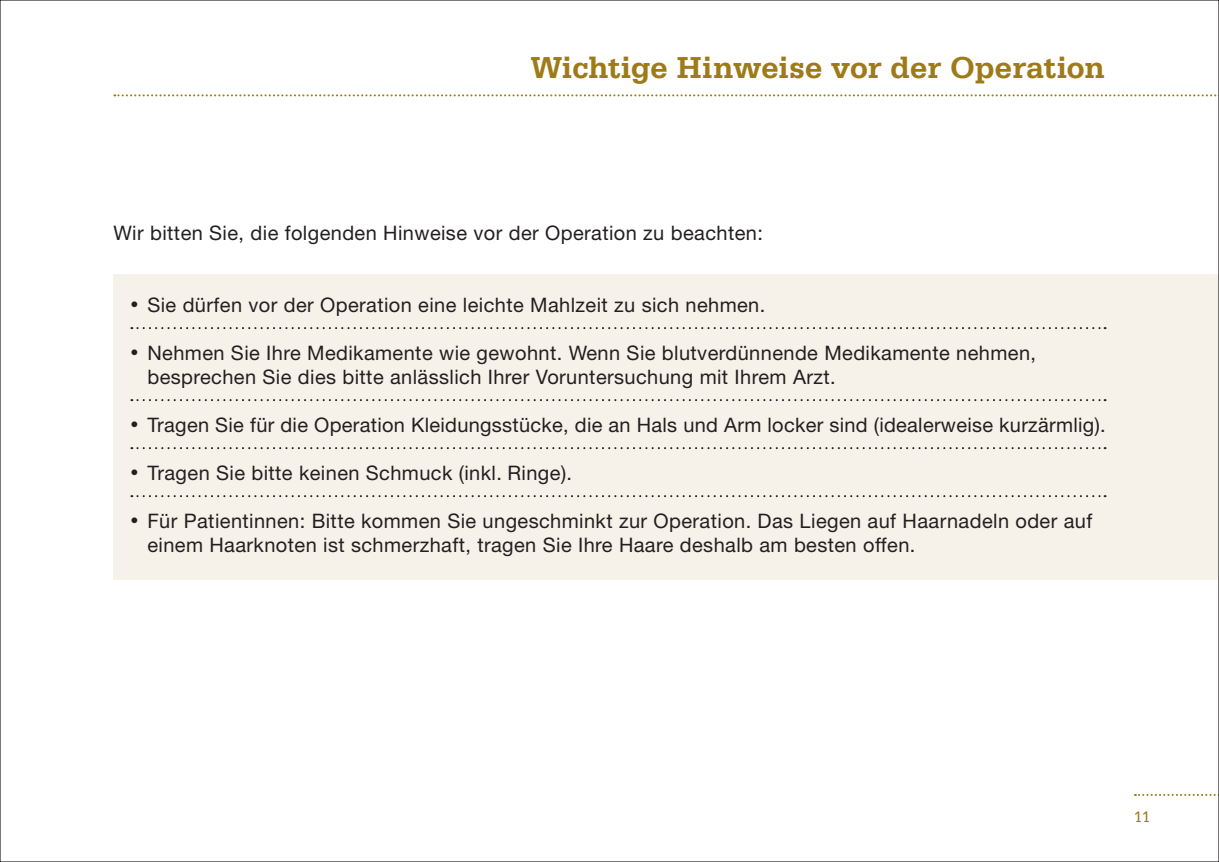
<style>
.page{position:relative;width:1219px;height:862px;background:#fff}
.page>*{position:absolute;margin:0;border:0;box-sizing:border-box;transform-origin:0 0}
.t1{font:700 32px "Serifa Std";letter-spacing:-.01em;color:#9e7b18}
.t2{font:20px/24px "Helvetica Neue LT Pro";letter-spacing:.02em;color:#231f20}
.t3{font:16px "Serifa Std";color:#9e7b18}
.s1{font-size:16px}
</style>
<div class="page">
<svg style="left:114px;top:94px;width:1103px;height:2px"></svg>
<svg style="left:1135px;top:794px;width:81px;height:2px"></svg>
<div style="left:113px;top:274px;width:1106px;height:305px;background:#f7f2e9"></div>
<svg style="left:131px;top:327px;width:975px;height:2px"></svg>
<svg style="left:131px;top:399px;width:975px;height:2px"></svg>
<svg style="left:131px;top:447px;width:975px;height:2px"></svg>
<svg style="left:131px;top:495px;width:975px;height:2px"></svg>
<h1 class="t1" style="left:530px;top:49px;width:577px">Wichtige Hinweise vor der Operation</h1>
<p class="t2" style="left:113px;top:220px;width:651px">Wir bitten Sie, die folgenden Hinweise vor der Operation zu beachten:</p>
<p class="t2" style="left:130px;top:292px;width:636px"><span class="s1">•</span> Sie dürfen vor der Operation eine leichte Mahlzeit zu sich nehmen.</p>
<p class="t2" style="left:147px;top:340px;width:890px;text-indent:-17px"><span class="s1">•</span> Nehmen Sie Ihre Medikamente wie gewohnt. Wenn Sie blutverdünnende Medikamente nehmen, besprechen Sie dies bitte anlässlich Ihrer Voruntersuchung mit Ihrem Arzt.</p>
<p class="t2" style="left:130px;top:412px;width:977px"><span class="s1">•</span> Tragen Sie für die Operation Kleidungsstücke, die an Hals und Arm locker sind (idealerweise kurzärmlig).</p>
<p class="t2" style="left:130px;top:460px;width:443px"><span class="s1">•</span> Tragen Sie bitte keinen Schmuck (inkl. Ringe).</p>
<p class="t2" style="left:147px;top:508px;width:946px;text-indent:-17px"><span class="s1">•</span> Für Patientinnen: Bitte kommen Sie ungeschminkt zur Operation. Das Liegen auf Haarnadeln oder auf einem Haarknoten ist schmerzhaft, tragen Sie Ihre Haare deshalb am besten offen.</p>
<p class="t3" style="left:1134px;top:808px;width:18px">11</p>
</div>
